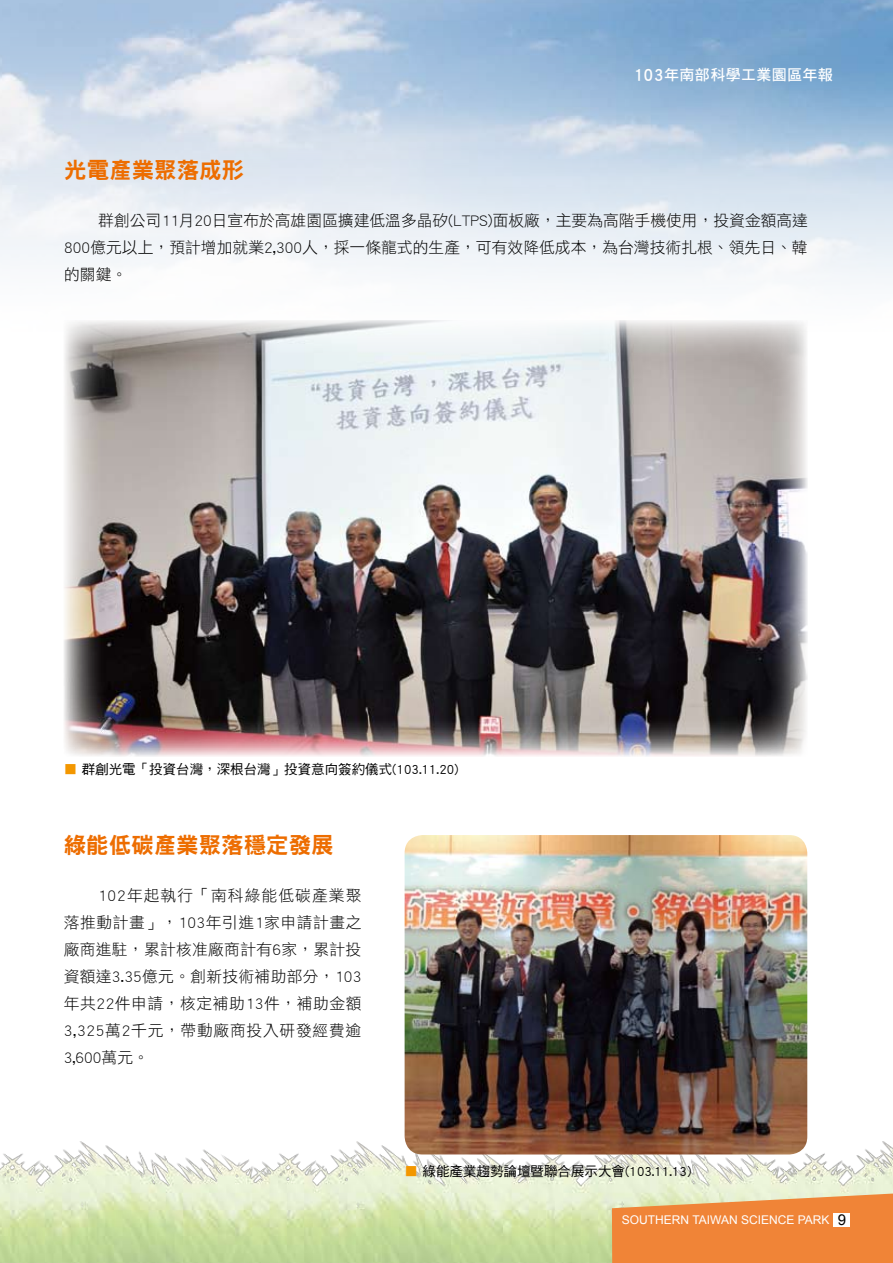
<style>
.page{position:relative;width:893px;height:1263px;background:#fff}
.page>*{position:absolute;margin:0;border:0;box-sizing:border-box;transform-origin:0 0}
.t1{font:22.5px "DF Hei Std W9";color:#ed6d00}
.t2{font:15.75px/27px "DF Hei Std W3";letter-spacing:.005em;color:#000;text-align:justify}
.t3{font:15px "DF Hei Std W7";letter-spacing:.025em;color:#fff}
.t4{font:13.5px "DF Hei Std W5";color:#000}
.t5{font:12px "Arial";color:#fff}
.s1{font-size:18px}
.s2{color:#f39700}
.s3{font-size:15px;color:#000}
</style>
<div class="page">
<img style="left:0;top:1141px;width:893px;height:122px">
<img style="left:0;top:0;width:893px;height:284px">
<svg style="left:612px;top:1193px;width:281px;height:70px;background:#ee9048"></svg>
<img style="left:64px;top:320px;width:744px;height:436px">
<img style="left:405px;top:835px;width:402px;height:319px">
<div style="left:834px;top:1213px;width:16px;height:13px;background:#fff"></div>
<p class="t3" style="left:633px;top:66px;width:201px"><span class="s1">103</span>年南部科學工業園區年報</p>
<p class="t1" style="left:64px;top:157px;width:182px">光電產業聚落成形</p>
<p class="t2" style="left:64px;top:206px;width:745px;text-indent:34px">群創公司11月20日宣布於高雄園區擴建低溫多晶矽(LTPS)面板廠，主要為高階手機使用，投資金額高達800億元以上，預計增加就業2,300人，採一條龍式的生產，可有效降低成本，為台灣技術扎根、領先日、韓的關鍵。</p>
<p class="t4" style="left:64px;top:761px;width:396px"><span class="s2">■</span> 群創光電「投資台灣，深根台灣」投資意向簽約儀式(103.11.20)</p>
<p class="t1" style="left:64px;top:832px;width:271px">綠能低碳產業聚落穩定發展</p>
<p class="t2" style="left:64px;top:882px;width:299px;text-indent:34px">102年起執行「南科綠能低碳產業聚落推動計畫」，103年引進1家申請計畫之廠商進駐，累計核准廠商計有6家，累計投資額達3.35億元。創新技術補助部分，103年共22件申請，核定補助13件，補助金額3,325萬2千元，帶動廠商投入研發經費逾3,600萬元。</p>
<p class="t4" style="left:405px;top:1164px;width:288px"><span class="s2">■</span> 綠能產業趨勢論壇暨聯合展示大會(103.11.13)</p>
<p class="t5" style="left:622px;top:1212px;width:226px">SOUTHERN TAIWAN SCIENCE PARK <span class="s3">9</span></p>
</div>
